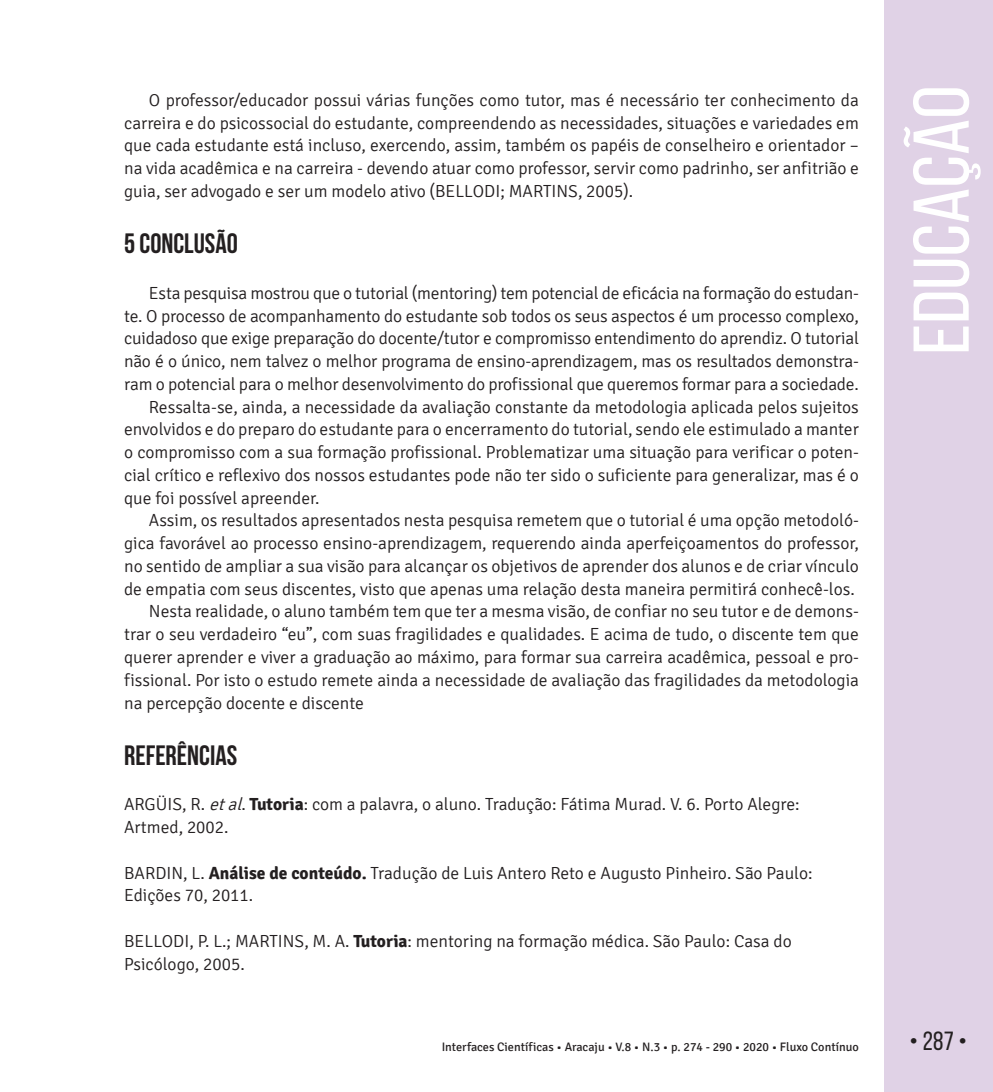
<style>
.page{position:relative;width:993px;height:1092px;background:#fff}
.page>*{position:absolute;margin:0;border:0;box-sizing:border-box;transform-origin:0 0}
.t1{font:78.75px "Bebas Neue";color:#fff;scale:1.09 1}
.Título_1{font:700 28px "Bebas Neue";color:#231f20}
.t2{font:26.25px "Bebas Neue";color:#231f20}
.TEXTO{font:300 17.5px/22.8px "Signika";color:#231f20;text-align:justify}
.t3{font:12.25px "Signika";color:#231f20}
.s1{font-style:italic}
.s2{font-weight:700}
</style>
<div class="page">
<div style="left:883px;top:0;width:109px;height:1091px;background:#e0d2e6"></div>
<p class="TEXTO" style="left:124px;top:89px;width:736px;text-indent:25px">O professor/educador possui várias funções como tutor, mas é necessário ter conhecimento da carreira e do psicossocial do estudante, compreendendo as necessidades, situações e variedades em que cada estudante está incluso, exercendo, assim, também os papéis de conselheiro e orientador – na vida acadêmica e na carreira - devendo atuar como professor, servir como padrinho, ser anfitrião e guia, ser advogado e ser um modelo ativo (BELLODI; MARTINS, 2005).</p>
<p class="Título_1" style="left:124px;top:228px;width:115px">5 CONCLUSÃO</p>
<p class="TEXTO" style="left:124px;top:282px;width:736px;text-indent:25px">Esta pesquisa mostrou que o tutorial (mentoring) tem potencial de eficácia na formação do estudan&shy;te. O processo de acompanhamento do estudante sob todos os seus aspectos é um processo complexo, cuidadoso que exige preparação do docente/tutor e compromisso entendimento do aprendiz. O tutorial não é o único, nem talvez o melhor programa de ensino-aprendizagem, mas os resultados demonstra&shy;ram o potencial para o melhor desenvolvimento do profissional que queremos formar para a sociedade.</p>
<p class="TEXTO" style="left:124px;top:395px;width:736px;text-indent:25px">Ressalta-se, ainda, a necessidade da avaliação constante da metodologia aplicada pelos sujeitos envolvidos e do preparo do estudante para o encerramento do tutorial, sendo ele estimulado a manter o compromisso com a sua formação profissional. Problematizar uma situação para verificar o poten&shy;cial crítico e reflexivo dos nossos estudantes pode não ter sido o suficiente para generalizar, mas é o que foi possível apreender.</p>
<p class="TEXTO" style="left:124px;top:509px;width:736px;text-indent:25px">Assim, os resultados apresentados nesta pesquisa remetem que o tutorial é uma opção metodoló&shy;gica favorável ao processo ensino-aprendizagem, requerendo ainda aperfeiçoamentos do professor, no sentido de ampliar a sua visão para alcançar os objetivos de aprender dos alunos e de criar vínculo de empatia com seus discentes, visto que apenas uma relação desta maneira permitirá conhecê-los.</p>
<p class="TEXTO" style="left:124px;top:600px;width:736px;text-indent:25px">Nesta realidade, o aluno também tem que ter a mesma visão, de confiar no seu tutor e de demons&shy;trar o seu verdadeiro “eu”, com suas fragilidades e qualidades. E acima de tudo, o discente tem que querer aprender e viver a graduação ao máximo, para formar sua carreira acadêmica, pessoal e pro&shy;fissional. Por isto o estudo remete ainda a necessidade de avaliação das fragilidades da metodologia na percepção docente e discente</p>
<p class="Título_1" style="left:124px;top:739px;width:115px">REFERÊNCIAS</p>
<p class="TEXTO" style="left:124px;top:793px;width:676px">ARGÜIS, R. <span class="s1">etal</span>. <span class="s2">Tutoria</span>: com a palavra, o aluno. Tradução: Fátima Murad. V. 6. Porto Alegre:<br>Artmed, 2002.</p>
<p class="TEXTO" style="left:124px;top:861px;width:689px">BARDIN, L. <span class="s2">Análise de conteúdo.</span> Tradução de Luis Antero Reto e Augusto Pinheiro. São Paulo:<br>Edições 70, 2011.</p>
<p class="TEXTO" style="left:124px;top:930px;width:669px">BELLODI, P. L.; MARTINS, M. A. <span class="s2">Tutoria</span>: mentoring na formação médica. São Paulo: Casa do<br>Psicólogo, 2005.</p>
<h1 class="t1" style="left:898px;top:355px;width:248px;rotate:-90deg">EDUCAÇÃO</h1>
<p class="t3" style="left:441px;top:1040px;width:418px">Interfaces Científicas • Aracaju • V.8 • N.3 • p. 274 - 290 • 2020 • Fluxo Contínuo</p>
<h3 class="t2" style="left:909px;top:1026px;width:59px">• 287 •</h3>
</div>
